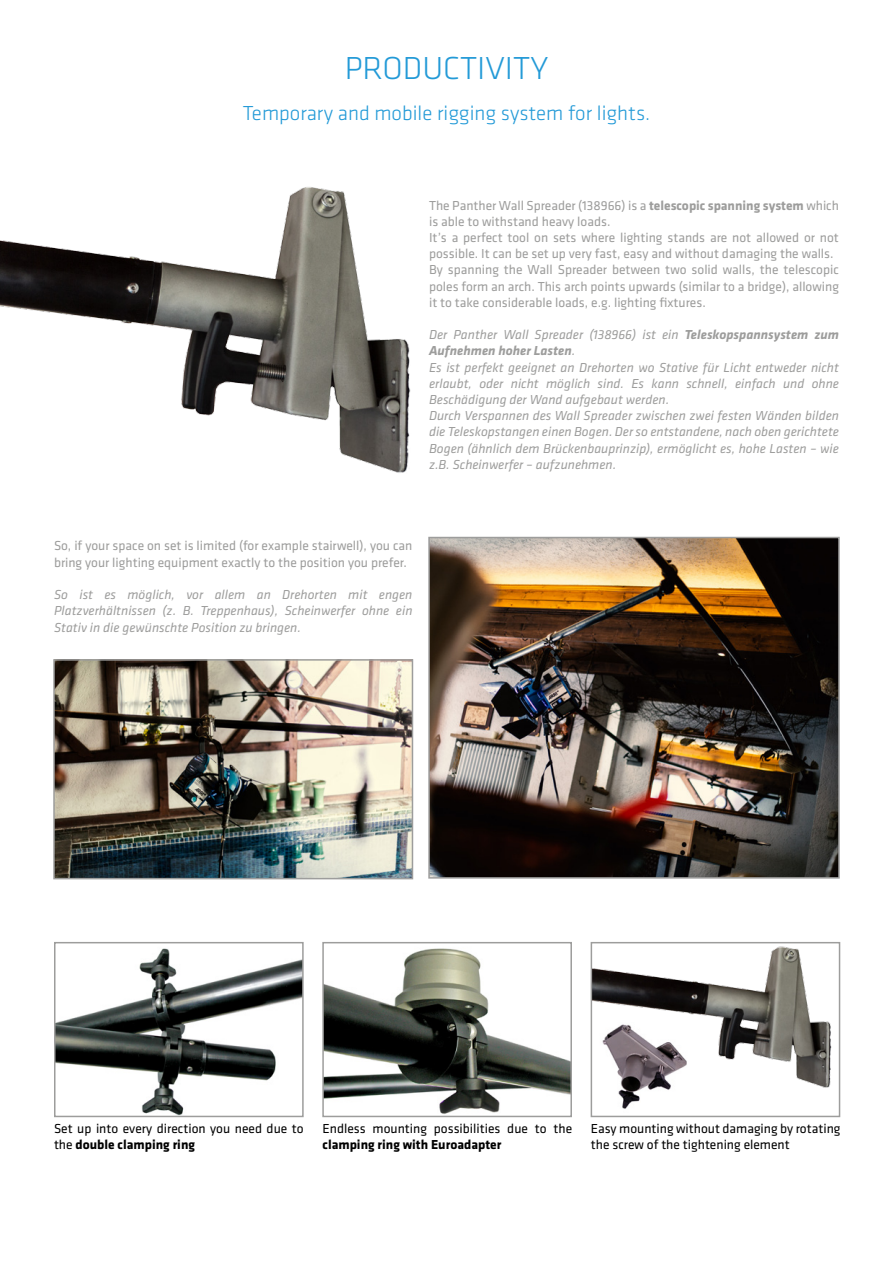
<style>
.page{position:relative;width:893px;height:1263px;background:#fff}
.page>*{position:absolute;margin:0;border:0;box-sizing:border-box;transform-origin:0 0}
.t1{font:300 33px "Klavika Basic";color:#239ad7}
.t2{font:300 21px "Klavika Basic";color:#239ad7}
.t3{font:italic 13.5px/16.2px "Klavika Basic";color:#9d9d9c}
.t4{font:13.5px/16.2px "Klavika Basic";color:#9d9d9c}
.t5{font:13.5px/16.2px "Klavika Basic";color:#000}
.t6{font:700 13.5px "Klavika Basic";color:#000}
.s1{font-weight:700}
</style>
<div class="page">
<img style="left:0;top:187px;width:411px;height:286px">
<img style="left:431px;top:540px;width:406px;height:336px">
<div style="left:428px;top:537px;width:412px;height:342px;border:2px solid #9d9d9c"></div>
<img style="left:56px;top:662px;width:354px;height:214px">
<div style="left:53px;top:659px;width:360px;height:220px;border:2px solid #9d9d9c"></div>
<img style="left:57px;top:948px;width:244px;height:166px">
<div style="left:54px;top:942px;width:250px;height:175px;border:2px solid #9d9d9c"></div>
<img style="left:325px;top:948px;width:244px;height:166px">
<div style="left:322px;top:942px;width:250px;height:175px;border:2px solid #9d9d9c"></div>
<img style="left:594px;top:946px;width:238px;height:142px">
<div style="left:591px;top:942px;width:249px;height:175px;border:2px solid #9d9d9c"></div>
<img style="left:594px;top:1017px;width:100px;height:92px">
<h1 class="t1" style="left:345px;top:48px;width:205px">PRODUCTIVITY</h1>
<h2 class="t2" style="left:243px;top:101px;width:409px">Temporary and mobile rigging system for lights.</h2>
<p class="t4" style="left:429px;top:197px;width:411px">The Panther Wall Spreader (138966) is a <span class="s1">telescopic spanning system</span> which is able to withstand heavy loads.<br>It’s a perfect tool on sets where lighting stands are not allowed or not possible. It can be set up very fast, easy and without damaging the walls.<br>By spanning the Wall Spreader between two solid walls, the telescopic poles form an arch. This arch points upwards (similar to a bridge), allowing it to take considerable loads, e.g. lighting fixtures.</p>
<p class="t3" style="left:429px;top:326px;width:411px">Der Panther Wall Spreader (138966) ist ein <span class="s1">Teleskopspannsystem zum Aufnehmen hoher Lasten</span>.<br>Es ist perfekt geeignet an Drehorten wo Stative für Licht entweder nicht erlaubt, oder nicht möglich sind. Es kann schnell, einfach und ohne Beschädigung der Wand aufgebaut werden.<br>Durch Verspannen des Wall Spreader zwischen zwei festen Wänden bilden die Teleskopstangen einen Bogen. Der so entstandene, nach oben gerichtete Bogen (ähnlich dem Brückenbauprinzip), ermöglicht es, hohe Lasten – wie z.B. Scheinwerfer – aufzunehmen.</p>
<p class="t4" style="left:54px;top:537px;width:360px">So, if your space on set is limited (for example stairwell), you can bring your lighting equipment exactly to the position you prefer.</p>
<p class="t3" style="left:54px;top:586px;width:360px;text-align:justify">So ist es möglich, vor allem an Drehorten mit engen Platzverhältnissen (z. B. Treppenhaus), Scheinwerfer ohne ein Stativ in die gewünschte Position zu bringen.</p>
<p class="t5" style="left:54px;top:1120px;width:251px">Set up into every direction you need due to the <span class="s1">double clamping ring</span></p>
<p class="t5" style="left:322px;top:1120px;width:251px">Endless mounting possibilities due to the</p>
<p class="t6" style="left:322px;top:1134px;width:180px">clamping ring with Euroadapter</p>
<p class="t5" style="left:591px;top:1120px;width:251px">Easy mounting without damaging by rotating the screw of the tightening element</p>
</div>
